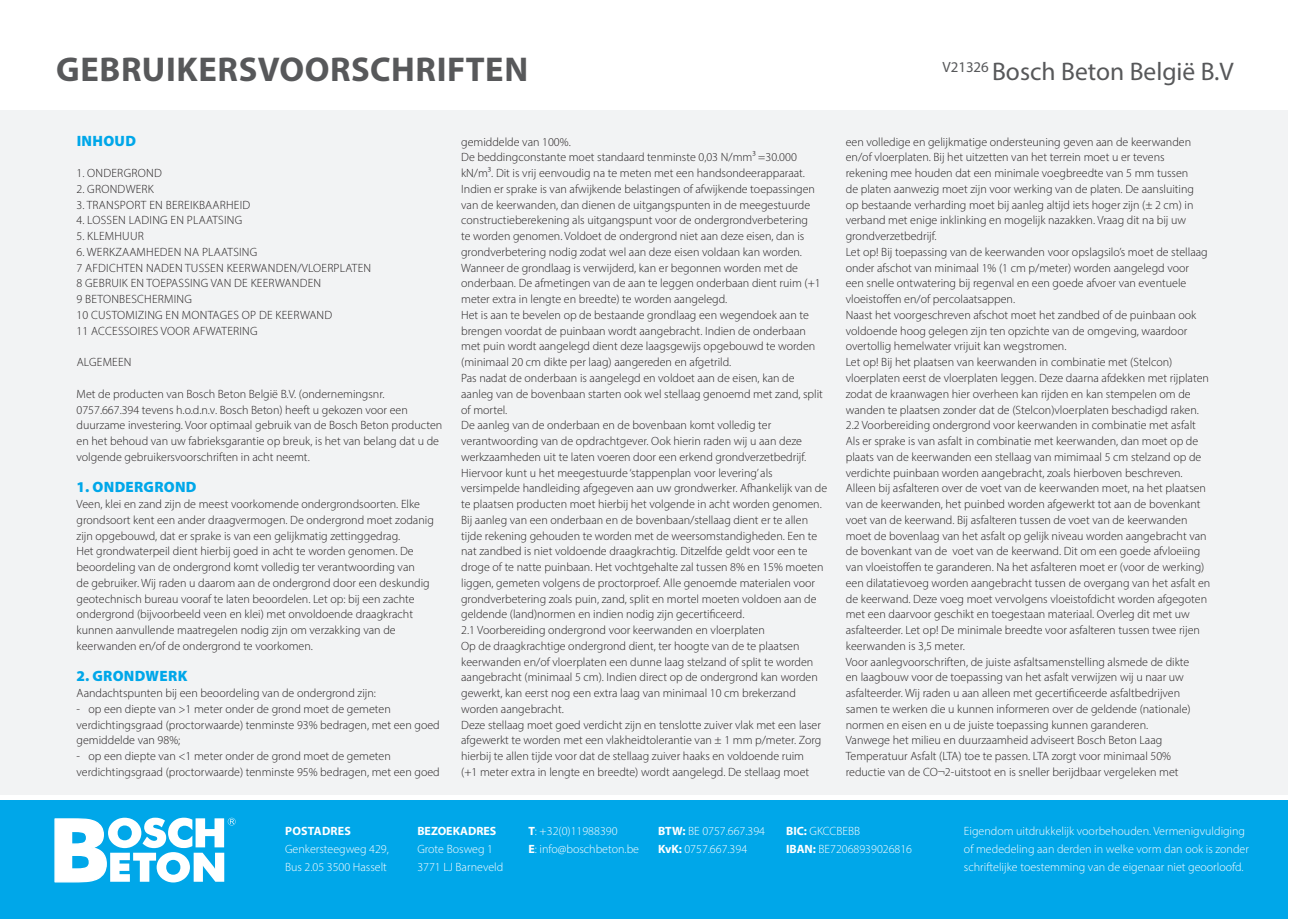
<style>
.page{position:relative;width:1289px;height:919px;background:#fff}
.page>*{position:absolute;margin:0;border:0;box-sizing:border-box;transform-origin:0 0}
.t1{font:700 34.5px "Myriad Pro";letter-spacing:.02em;color:#57585a}
.t2{font:25.5px "Myriad Pro";color:#57585a}
.t3{font:900 15px "Myriad Pro";letter-spacing:.02em;color:#00a7e9}
.t4{font:300 12px/15.8px "Myriad Pro";color:#231f20}
.t5{font:300 12px/18px "Myriad Pro";color:#fff}
.t6{font:300 12px/15.8px "Myriad Pro";letter-spacing:.02em;color:#231f20}
.t7{font:700 12px "Myriad Pro";color:#fff}
.t8{font:700 12px "Myriad Pro";letter-spacing:.02em;color:#fff}
.s1{font-weight:700}
</style>
<div class="page">
<div style="left:0;top:800px;width:1287px;height:118px;background:#00a7e9"></div>
<svg style="left:54px;top:817px;width:182px;height:65px"></svg>
<div style="left:0;top:111px;width:1287px;height:683px;background:#f2f3f4"></div>
<h1 class="t1" style="left:56px;top:49px;width:473px">GEBRUIKERSVOORSCHRIFTEN</h1>
<h2 class="t2" style="left:942px;top:62px;width:293px"><sup>V21326</sup> Bosch Beton België B.V</h2>
<p class="t3" style="left:77px;top:132px;width:61px">INHOUD</p>
<p class="t6" style="left:77px;top:165px;width:87px">1. ONDERGROND</p>
<p class="t6" style="left:77px;top:181px;width:79px">2. GRONDWERK</p>
<p class="t6" style="left:77px;top:197px;width:175px">3. TRANSPORT EN BEREIKBAARHEID</p>
<p class="t6" style="left:77px;top:213px;width:167px">4. LOSSEN LADING EN PLAATSING</p>
<p class="t6" style="left:77px;top:228px;width:69px">5. KLEMHUUR</p>
<p class="t6" style="left:77px;top:244px;width:296px">6. WERKZAAMHEDEN NA PLAATSING<br>7 AFDICHTEN NADEN TUSSEN KEERWANDEN/VLOERPLATEN 8 GEBRUIK EN TOEPASSING VAN DE KEERWANDEN<br>9 BETONBESCHERMING<br>10 CUSTOMIZING EN MONTAGES OP DE KEERWAND<br>11 ACCESSOIRES VOOR AFWATERING</p>
<p class="t6" style="left:77px;top:354px;width:56px">ALGEMEEN</p>
<p class="t4" style="left:77px;top:386px;width:367px">Met de producten van Bosch Beton België B.V. (ondernemingsnr.<br>0757.667.394 tevens h.o.d.n.v. Bosch Beton) heeft u gekozen voor een duurzame investering. Voor optimaal gebruik van de Bosch Beton producten en het behoud van uw fabrieksgarantie op breuk, is het van belang dat u de volgende gebruikersvoorschriften in acht neemt.</p>
<p class="t3" style="left:77px;top:478px;width:122px">1. ONDERGROND</p>
<p class="t4" style="left:77px;top:496px;width:359px">Veen, klei en zand zijn de meest voorkomende ondergrondsoorten. Elke grondsoort kent een ander draagvermogen. De ondergrond moet zodanig zijn opgebouwd, dat er sprake is van een gelijkmatig zettinggedrag.<br>Het grondwaterpeil dient hierbij goed in acht te worden genomen. De beoordeling van de ondergrond komt volledig ter verantwoording van<br>de gebruiker. Wij raden u daarom aan de ondergrond door een deskundig geotechnisch bureau vooraf te laten beoordelen. Let op: bij een zachte ondergrond (bijvoorbeeld veen en klei) met onvoldoende draagkracht kunnen aanvullende maatregelen nodig zijn om verzakking van de keerwanden en/of de ondergrond te voorkomen.</p>
<p class="t3" style="left:77px;top:667px;width:112px">2. GRONDWERK</p>
<p class="t4" style="left:77px;top:685px;width:301px">Aandachtspunten bij een beoordeling van de ondergrond zijn:</p>
<p class="t4" style="left:77px;top:701px;width:364px">- op een diepte van &gt;1 meter onder de grond moet de gemeten verdichtingsgraad (proctorwaarde) tenminste 93% bedragen, met een goed gemiddelde van 98%;</p>
<p class="t4" style="left:77px;top:748px;width:364px">- op een diepte van &lt;1 meter onder de grond moet de gemeten verdichtingsgraad (proctorwaarde) tenminste 95% bedragen, met een goed</p>
<p class="t4" style="left:461px;top:134px;width:367px">gemiddelde van 100%.<br>De beddingconstante moet standaard tenminste 0,03 N/mm³ =30.000 kN/m³. Dit is vrij eenvoudig na te meten met een handsondeerapparaat.<br>Indien er sprake is van afwijkende belastingen of afwijkende toepassingen van de keerwanden, dan dienen de uitgangspunten in de meegestuurde constructieberekening als uitgangspunt voor de ondergrondverbetering<br>te worden genomen. Voldoet de ondergrond niet aan deze eisen, dan is grondverbetering nodig zodat wel aan deze eisen voldaan kan worden.<br>Wanneer de grondlaag is verwijderd, kan er begonnen worden met de onderbaan. De afmetingen van de aan te leggen onderbaan dient ruim (+1 meter extra in lengte en breedte) te worden aangelegd.<br>Het is aan te bevelen op de bestaande grondlaag een wegendoek aan te brengen voordat de puinbaan wordt aangebracht. Indien de onderbaan met puin wordt aangelegd dient deze laagsgewijs opgebouwd te worden (minimaal 20 cm dikte per laag) aangereden en afgetrild.<br>Pas nadat de onderbaan is aangelegd en voldoet aan de eisen, kan de aanleg van de bovenbaan starten ook wel stellaag genoemd met zand, split of mortel.<br>De aanleg van de onderbaan en de bovenbaan komt volledig ter verantwoording van de opdrachtgever. Ook hierin raden wij u aan deze werkzaamheden uit te laten voeren door een erkend grondverzetbedrijf.<br>Hiervoor kunt u het meegestuurde ‘stappenplan voor levering’ als versimpelde handleiding afgegeven aan uw grondwerker. Afhankelijk van de te plaatsen producten moet hierbij het volgende in acht worden genomen.<br>Bij aanleg van een onderbaan en de bovenbaan/stellaag dient er te allen tijde rekening gehouden te worden met de weersomstandigheden. Een te nat zandbed is niet voldoende draagkrachtig. Ditzelfde geldt voor een te droge of te natte puinbaan. Het vochtgehalte zal tussen 8% en 15% moeten liggen, gemeten volgens de proctorproef. Alle genoemde materialen voor grondverbetering zoals puin, zand, split en mortel moeten voldoen aan de geldende (land)normen en indien nodig zijn gecertificeerd.<br>2.1 Voorbereiding ondergrond voor keerwanden en vloerplaten<br>Op de draagkrachtige ondergrond dient, ter hoogte van de te plaatsen keerwanden en/of vloerplaten een dunne laag stelzand of split te worden aangebracht (minimaal 5 cm). Indien direct op de ondergrond kan worden gewerkt, kan eerst nog een extra laag van minimaal 10 cm brekerzand worden aangebracht.<br>Deze stellaag moet goed verdicht zijn en tenslotte zuiver vlak met een laser afgewerkt te worden met een vlakheidtolerantie van ± 1 mm p/meter. Zorg hierbij te allen tijde voor dat de stellaag zuiver haaks en voldoende ruim<br>(+1 meter extra in lengte en breedte) wordt aangelegd. De stellaag moet</p>
<p class="t4" style="left:845px;top:134px;width:366px">een volledige en gelijkmatige ondersteuning geven aan de keerwanden en/of vloerplaten. Bij het uitzetten van het terrein moet u er tevens<br>rekening mee houden dat een minimale voegbreedte van 5 mm tussen<br>de platen aanwezig moet zijn voor werking van de platen. De aansluiting<br>op bestaande verharding moet bij aanleg altijd iets hoger zijn (± 2 cm) in verband met enige inklinking en mogelijk nazakken. Vraag dit na bij uw grondverzetbedrijf.<br>Let op! Bij toepassing van de keerwanden voor opslagsilo’s moet de stellaag onder afschot van minimaal 1% (1 cm p/meter) worden aangelegd voor<br>een snelle ontwatering bij regenval en een goede afvoer van eventuele vloeistoffen en/of percolaatsappen.<br>Naast het voorgeschreven afschot moet het zandbed of de puinbaan ook voldoende hoog gelegen zijn ten opzichte van de omgeving, waardoor overtollig hemelwater vrijuit kan wegstromen.<br>Let op! Bij het plaatsen van keerwanden in combinatie met (Stelcon) vloerplaten eerst de vloerplaten leggen. Deze daarna afdekken met rijplaten zodat de kraanwagen hier overheen kan rijden en kan stempelen om de wanden te plaatsen zonder dat de (Stelcon)vloerplaten beschadigd raken.<br>2.2 Voorbereiding ondergrond voor keerwanden in combinatie met asfalt Als er sprake is van asfalt in combinatie met keerwanden, dan moet op de plaats van de keerwanden een stellaag van mimimaal 5 cm stelzand op de verdichte puinbaan worden aangebracht, zoals hierboven beschreven.<br>Alleen bij asfalteren over de voet van de keerwanden moet, na het plaatsen van de keerwanden, het puinbed worden afgewerkt tot aan de bovenkant voet van de keerwand. Bij asfalteren tussen de voet van de keerwanden moet de bovenlaag van het asfalt op gelijk niveau worden aangebracht van de bovenkant van de voet van de keerwand. Dit om een goede afvloeiing van vloeistoffen te garanderen. Na het asfalteren moet er (voor de werking) een dilatatievoeg worden aangebracht tussen de overgang van het asfalt en de keerwand. Deze voeg moet vervolgens vloeistofdicht worden afgegoten met een daarvoor geschikt en toegestaan materiaal. Overleg dit met uw asfalteerder. Let op! De minimale breedte voor asfalteren tussen twee rijen keerwanden is 3,5 meter.<br>Voor aanlegvoorschriften, de juiste asfaltsamenstelling alsmede de dikte<br>en laagbouw voor de toepassing van het asfalt verwijzen wij u naar uw asfalteerder. Wij raden u aan alleen met gecertificeerde asfaltbedrijven samen te werken die u kunnen informeren over de geldende (nationale) normen en eisen en u de juiste toepassing kunnen garanderen.<br>Vanwege het milieu en duurzaamheid adviseert Bosch Beton Laag Temperatuur Asfalt (LTA) toe te passen. LTA zorgt voor minimaal 50% reductie van de CO¬2-uitstoot en is sneller berijdbaar vergeleken met</p>
<p class="t8" style="left:285px;top:824px;width:67px">POSTADRES</p>
<p class="t5" style="left:285px;top:840px;width:105px">Genkersteegweg 429,<br>Bus 2.05 3500 Hasselt</p>
<p class="t7" style="left:417px;top:824px;width:81px">BEZOEKADRES</p>
<p class="t5" style="left:417px;top:840px;width:87px">Grote Bosweg 1<br>3771 LJ Barneveld</p>
<p class="t5" style="left:528px;top:822px;width:112px"><span class="s1">T</span>: +32(0)11988390<br><span class="s1">E</span>: info@boschbeton.be</p>
<p class="t5" style="left:658px;top:822px;width:108px"><span class="s1">BTW:</span> BE 0757.667.394<br><span class="s1">KvK:</span> 0757.667.394</p>
<p class="t5" style="left:786px;top:821px;width:127px"><span class="s1">BIC:</span> GKCCBEBB<br><span class="s1">IBAN:</span> BE72068939026816</p>
<p class="t5" style="left:963px;top:822px;width:286px">Eigendom uitdrukkelijk voorbehouden. Vermenigvuldiging of mededeling aan derden in welke vorm dan ook is zonder schriftelijke toestemming van de eigenaar niet geoorloofd.</p>
</div>
